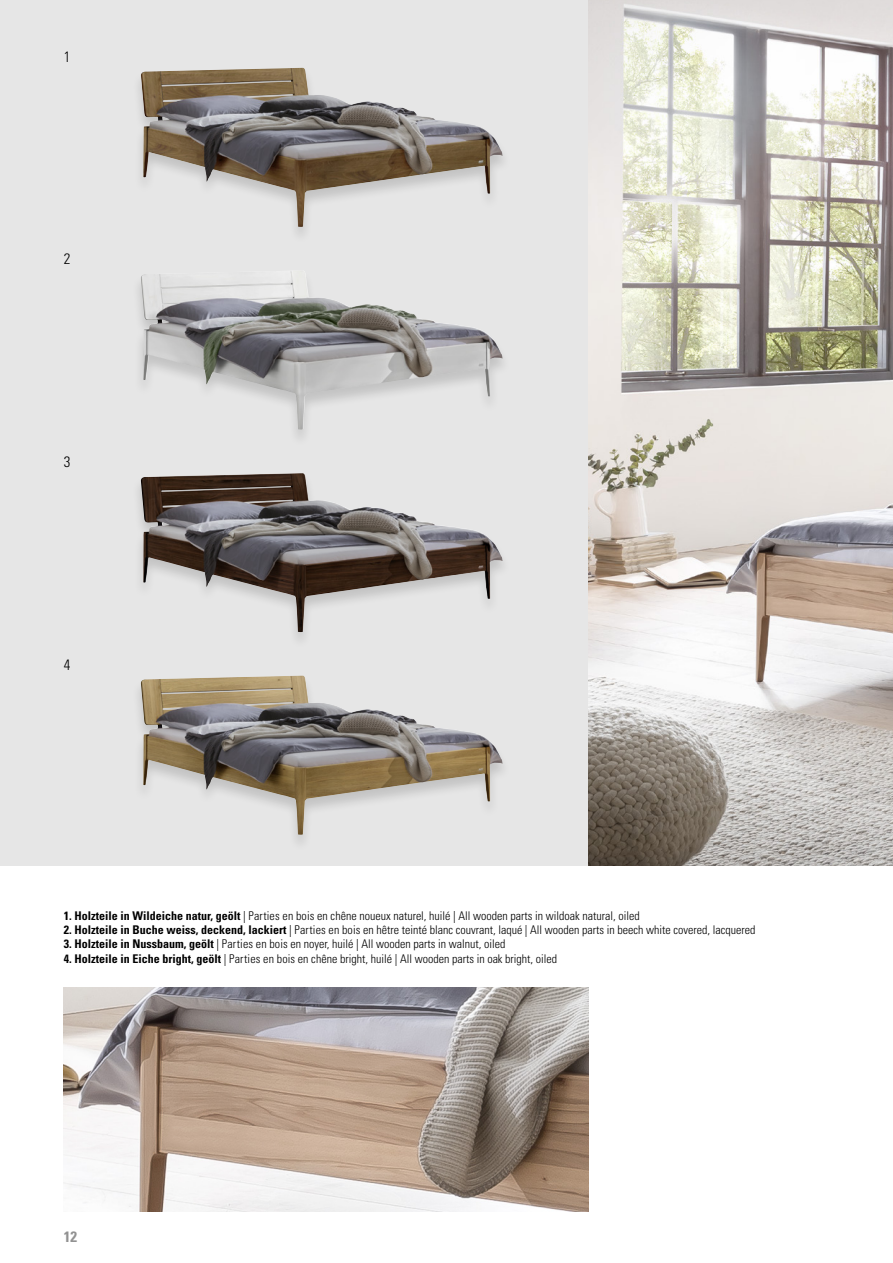
<style>
.page{position:relative;width:893px;height:1263px;background:#fff}
.page>*{position:absolute;margin:0;border:0;box-sizing:border-box;transform-origin:0 0}
.t1{font:300 condensed 15px "Univers LT Std";color:#000}
.t2{font:700 condensed 15px "Univers LT Std";color:#929292}
._04_Subtitle_8pt{font:300 condensed 12px "Univers LT Std";color:#000}
.s1{font-weight:700}
</style>
<div class="page">
<div style="left:0;top:0;width:588px;height:865px;background:#e6e6e6"></div>
<img style="left:588px;top:0;width:305px;height:865px">
<img style="left:141px;top:68px;width:362px;height:159px">
<img style="left:141px;top:274px;width:362px;height:155px">
<img style="left:141px;top:675px;width:362px;height:160px">
<img style="left:141px;top:473px;width:362px;height:159px">
<img style="left:64px;top:987px;width:524px;height:225px">
<p class="t1" style="left:64px;top:48px;width:8px">1</p>
<p class="t1" style="left:64px;top:250px;width:8px">2</p>
<p class="t1" style="left:64px;top:453px;width:8px">3</p>
<p class="t1" style="left:64px;top:655px;width:8px">4</p>
<p class="_04_Subtitle_8pt" style="left:64px;top:908px;width:578px"><span class="s1">1. Holzteile in Wildeiche natur, geölt</span> | Parties en bois en chêne noueux naturel, huilé | All wooden parts in wildoak natural, oiled</p>
<p class="_04_Subtitle_8pt" style="left:64px;top:922px;width:693px"><span class="s1">2. Holzteile in Buche weiss, deckend, lackiert</span> | Parties en bois en hêtre teinté blanc couvrant, laqué | All wooden parts in beech white covered, lacquered</p>
<p class="_04_Subtitle_8pt" style="left:64px;top:937px;width:443px"><span class="s1">3. Holzteile in Nussbaum, geölt</span> | Parties en bois en noyer, huilé | All wooden parts in walnut, oiled</p>
<p class="_04_Subtitle_8pt" style="left:64px;top:951px;width:495px"><span class="s1">4. Holzteile in Eiche bright, geölt</span> | Parties en bois en chêne bright, huilé | All wooden parts in oak bright, oiled</p>
<p class="t2" style="left:64px;top:1227px;width:15px">12</p>
</div>
